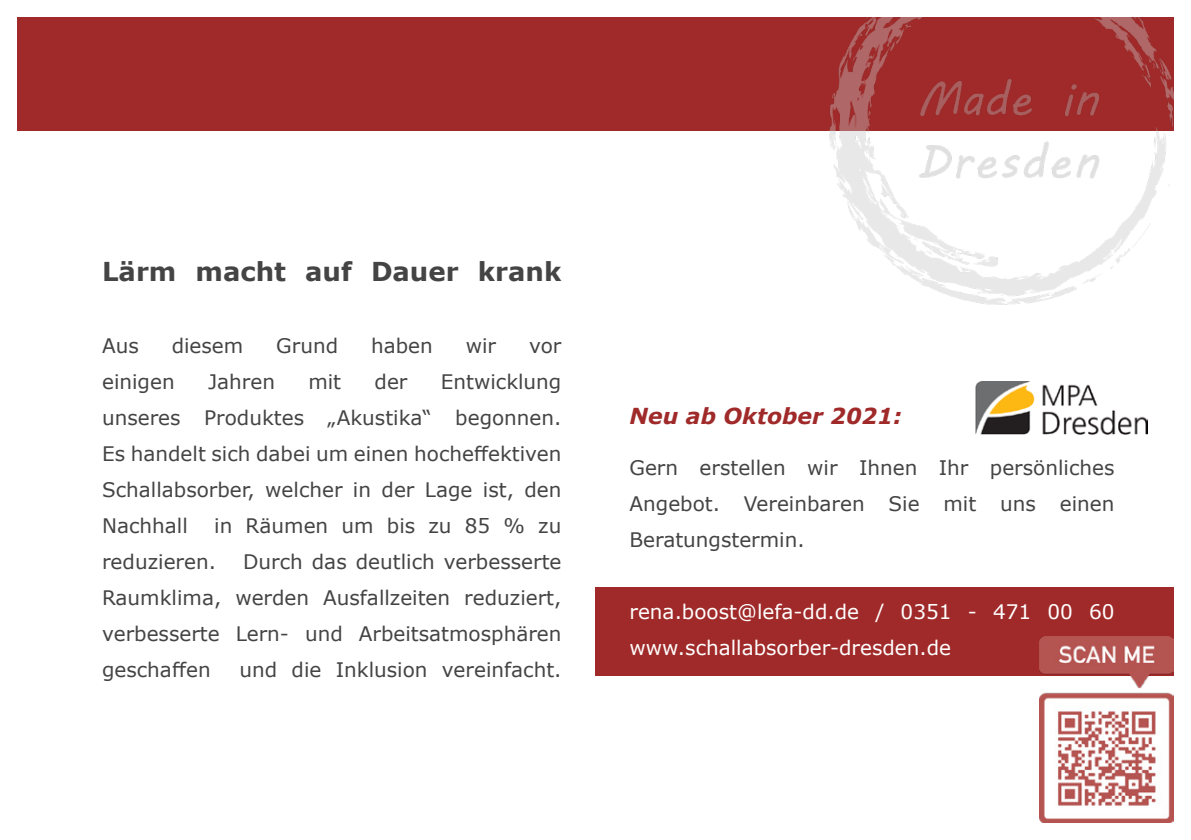
<style>
.page{position:relative;width:1191px;height:840px;background:#fff}
.page>*{position:absolute;margin:0;border:0;box-sizing:border-box;transform-origin:0 0}
.t1{font:700 26px "Verdana";color:#444}
.t2{font:italic 700 22px "Verdana";color:#a02a2a}
.t3{font:20px/36px "Verdana";color:#444;text-align:justify}
.t4{font:20px/36px "Verdana";color:#fffffe}
</style>
<div class="page">
<div style="left:17px;top:17px;width:1157px;height:113px;background:#a02a2a"></div>
<div style="left:595px;top:587px;width:579px;height:88px;background:#a02a2a"></div>
<img style="left:829px;top:17px;width:345px;height:287px">
<img style="left:975px;top:381px;width:172px;height:53px">
<img style="left:1039px;top:636px;width:135px;height:186px">
<h1 class="t1" style="left:102px;top:252px;width:461px">Lärm macht auf Dauer krank</h1>
<p class="t3" style="left:102px;top:327px;width:38px">Aus</p>
<p class="t3" style="left:172px;top:327px;width:73px">diesem</p>
<p class="t3" style="left:276px;top:327px;width:63px">Grund</p>
<p class="t3" style="left:371px;top:327px;width:63px">haben</p>
<p class="t3" style="left:466px;top:327px;width:32px">wir</p>
<p class="t3" style="left:529px;top:327px;width:34px">vor</p>
<p class="t3" style="left:102px;top:363px;width:74px">einigen</p>
<p class="t3" style="left:208px;top:363px;width:68px">Jahren</p>
<p class="t3" style="left:308px;top:363px;width:34px">mit</p>
<p class="t3" style="left:374px;top:363px;width:34px">der</p>
<p class="t3" style="left:102px;top:363px;width:461px;text-indent:339px">Entwicklung unseres Produktes „Akustika“ begonnen.<br>Es handelt sich dabei um einen hocheffektiven Schallabsorber, welcher in der Lage ist, den Nachhall</p>
<p class="t3" style="left:102px;top:507px;width:461px;text-indent:112px">in Räumen um bis zu 85 % zu reduzieren.</p>
<p class="t3" style="left:102px;top:543px;width:461px;text-indent:141px">Durch das deutlich verbesserte Raumklima, werden Ausfallzeiten reduziert, verbesserte Lern- und Arbeitsatmosphären geschaffen</p>
<p class="t3" style="left:239px;top:651px;width:323px">und die Inklusion vereinfacht.</p>
<p class="t2" style="left:629px;top:400px;width:274px">Neu ab Oktober 2021:</p>
<p class="t3" style="left:629px;top:449px;width:486px">Gern erstellen wir Ihnen Ihr persönliches Angebot. Vereinbaren Sie mit uns einen Beratungstermin.</p>
<p class="t4" style="left:629px;top:593px;width:486px">rena.boost@lefa-dd.de / 0351 - 471 00 60 www.schallabsorber-dresden.de</p>
</div>
